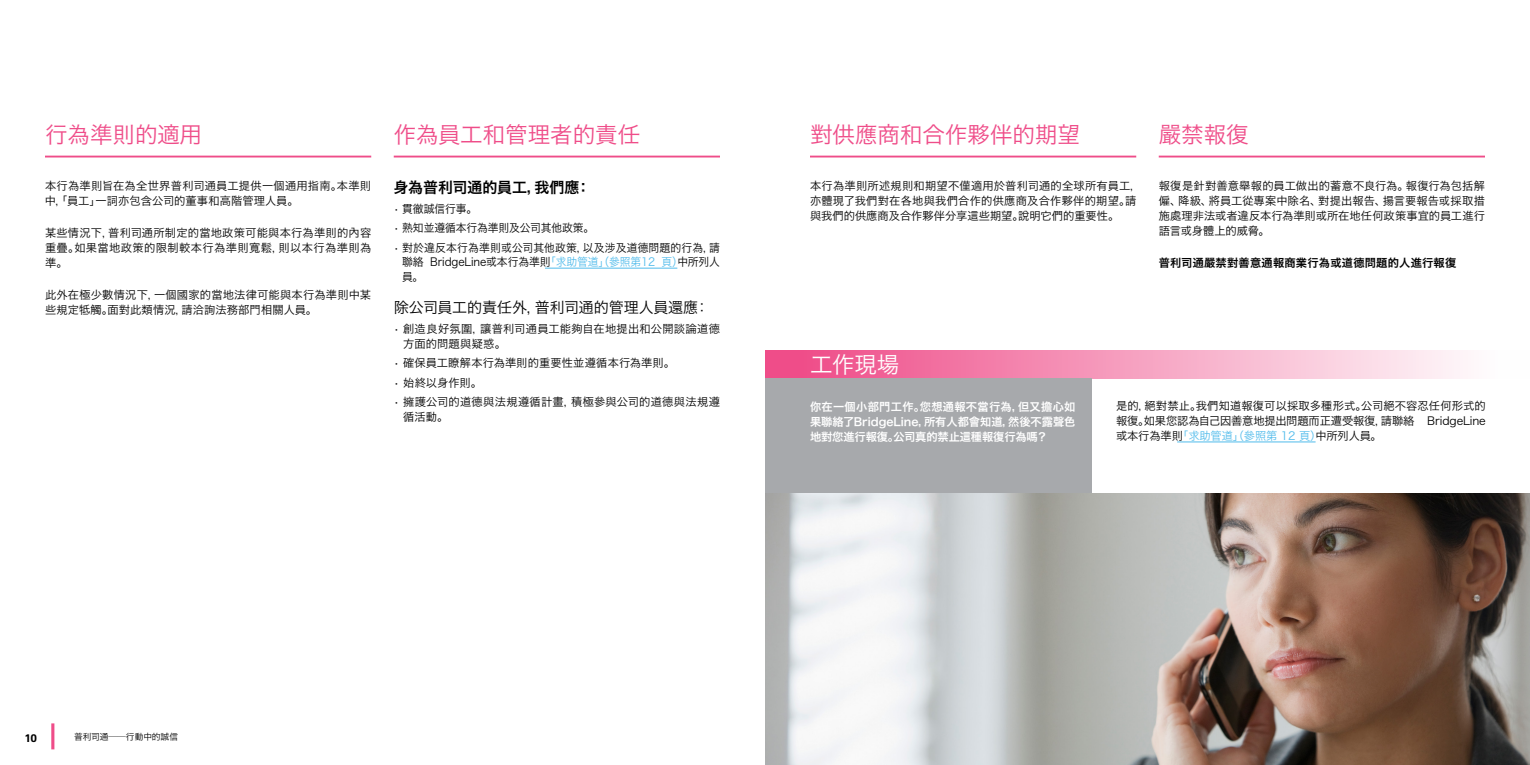
<style>
.page{position:relative;width:1530px;height:765px;background:#fff}
.page>*{position:absolute;margin:0;border:0;box-sizing:border-box;transform-origin:0 0}
.t1{font:22.5px "Hira Kaku Pro W3";color:#ef4d89}
.t2{font:22.5px "Hira Kaku Pro W3";color:#fff}
.t3{font:15px "Hira Kaku Pro W3";color:#000}
.t4{font:15px "Hira Kaku Pro W6";letter-spacing:-.005em;color:#000}
.t5{font:11.25px/15px "Hira Kaku Pro W3";letter-spacing:.01em;color:#000}
.t6{font:11.25px/15px "Hira Kaku Pro W3";letter-spacing:.01em;color:#000;text-align:justify;scale:.96 1}
.t7{font:11.25px/15px "Hira Kaku Pro W6";letter-spacing:-.005em;color:#fff;text-align:justify}
.t8{font:11.25px "Hira Kaku Pro W6";letter-spacing:.02em;color:#000}
.t9{font:11.25px "Hira Kaku Pro W3";letter-spacing:-.01em;color:#000;scale:.96 1}
.t10{font:700 11.25px "Bridgestone Type";color:#000}
.t11{font:8.75px "Hira Kaku Pro W3";letter-spacing:-.01em;color:#000}
.s1{color:#50bbeb}
.s2{font-family:"Hiragino Sans GB W3"}
</style>
<div class="page">
<div style="left:765px;top:350px;width:765px;height:29px;background:linear-gradient(to right,#ee4584,#fff)"></div>
<hr style="left:545px;top:268px;width:132px;height:1px;background:#50bbeb">
<img style="left:765px;top:493px;width:765px;height:272px">
<hr style="left:51px;top:723px;width:3px;height:26px;background:#ef4d89">
<hr style="left:45px;top:156px;width:326px;height:2px;background:#ef4d89">
<hr style="left:394px;top:156px;width:326px;height:2px;background:#ef4d89">
<hr style="left:810px;top:156px;width:326px;height:2px;background:#ef4d89">
<hr style="left:1159px;top:156px;width:326px;height:2px;background:#ef4d89">
<div style="left:765px;top:379px;width:326px;height:114px;background:#a7a9ac"></div>
<hr style="left:1177px;top:442px;width:139px;height:1px;background:#50bbeb">
<h1 class="t1" style="left:45px;top:115px;width:159px">行為準則的適用</h1>
<h1 class="t1" style="left:394px;top:115px;width:248px">作為員工和管理者的責任</h1>
<h1 class="t1" style="left:810px;top:115px;width:271px">對供應商和合作夥伴的期望</h1>
<h1 class="t1" style="left:1159px;top:115px;width:91px">嚴禁報復</h1>
<p class="t5" style="left:45px;top:177px;width:328px">本行為準則旨在為全世界普利司通員工提供一個通用指南。本準則中，「員工」一詞亦包含公司的董事和高階管理人員。</p>
<p class="t5" style="left:45px;top:224px;width:328px;text-align:justify">某些情況下，普利司通所制定的當地政策可能與本行為準則的內容重疊。如果當地政策的限制較本行為準則寬鬆，則以本行為準則為準。</p>
<p class="t5" style="left:45px;top:286px;width:328px">此外在極少數情況下，一個國家的當地法律可能與本行為準則中某些規定牴觸。面對此類情況，請洽詢法務部門相關人員。</p>
<h2 class="t4" style="left:393px;top:174px;width:199px">身為普利司通的員工，我們應：</h2>
<p class="t6" style="left:394px;top:200px;width:88px">• 貫徹誠信行事。</p>
<p class="t9" style="left:394px;top:218px;width:210px">• 熟知並遵循本行為準則及公司其他政策。</p>
<p class="t6" style="left:402px;top:239px;width:333px;text-indent:-8px">• 對於違反本行為準則或公司其他政策，以及涉及道德問題的行為，請聯絡 BridgeLine或本行為準則<span class="s1">「求助管道」（參照第12 頁）</span>中所列人員。</p>
<h2 class="t3" style="left:394px;top:294px;width:317px">除公司員工的責任外，普利司通的管理人員還應：</h2>
<p class="t5" style="left:403px;top:320px;width:318px;text-indent:-9px">• 創造良好氛圍，讓普利司通員工能<span class="s2">夠</span>自在地提出和公開談論道德方面的問題與疑惑。</p>
<p class="t5" style="left:394px;top:355px;width:283px">• 確保員工瞭解本行為準則的重要性並遵循本行為準則。</p>
<p class="t5" style="left:394px;top:374px;width:90px">• 始終以身作則。</p>
<p class="t5" style="left:403px;top:394px;width:318px;text-indent:-9px">• 擁護公司的道德與法規遵循計畫，積極參與公司的道德與法規遵循活動。</p>
<p class="t5" style="left:810px;top:177px;width:333px">本行為準則所述規則和期望不僅適用於普利司通的全球所有員工，亦體現了我們對在各地與我們合作的供應商及合作夥伴的期望。請與我們的供應商及合作夥伴分享這些期望。說明它們的重要性。</p>
<p class="t5" style="left:1159px;top:177px;width:328px;text-align:justify">報復是針對善意舉報的員工做出的蓄意不良行為。報復行為包括解僱、降級、將員工從專案中除名、對提出報告、揚言要報告或採取措施處理非法或者違反本行為準則或所在地任何政策事宜的員工進行語言或身體上的威脅。</p>
<p class="t8" style="left:1159px;top:252px;width:299px">普利司通嚴禁對善意通報商業行為或道德問題的人進行報復</p>
<h1 class="t2" style="left:810px;top:344px;width:91px">工作現場</h1>
<p class="t7" style="left:810px;top:398px;width:267px">你在一個小部門工作。您想通報不當行為，但又擔心如果聯絡了BridgeLine，所有人都會知道，然後不露聲色地對您進行報復。公司真的禁止這種報復行為嗎？</p>
<p class="t5" style="left:1116px;top:398px;width:371px;text-align:justify">是的，絕對禁止。我們知道報復可以採取多種形式。公司絕不容忍任何形式的報復。如果您認為自己因善意地提出問題而正遭受報復，請聯絡 BridgeLine或本行為準則<span class="s1">「求助管道」（參照第 12 頁）</span>中所列人員。</p>
<p class="t10" style="left:25px;top:731px;width:13px">10</p>
<p class="t11" style="left:74px;top:729px;width:106px">普利司通──行動中的誠信</p>
</div>
